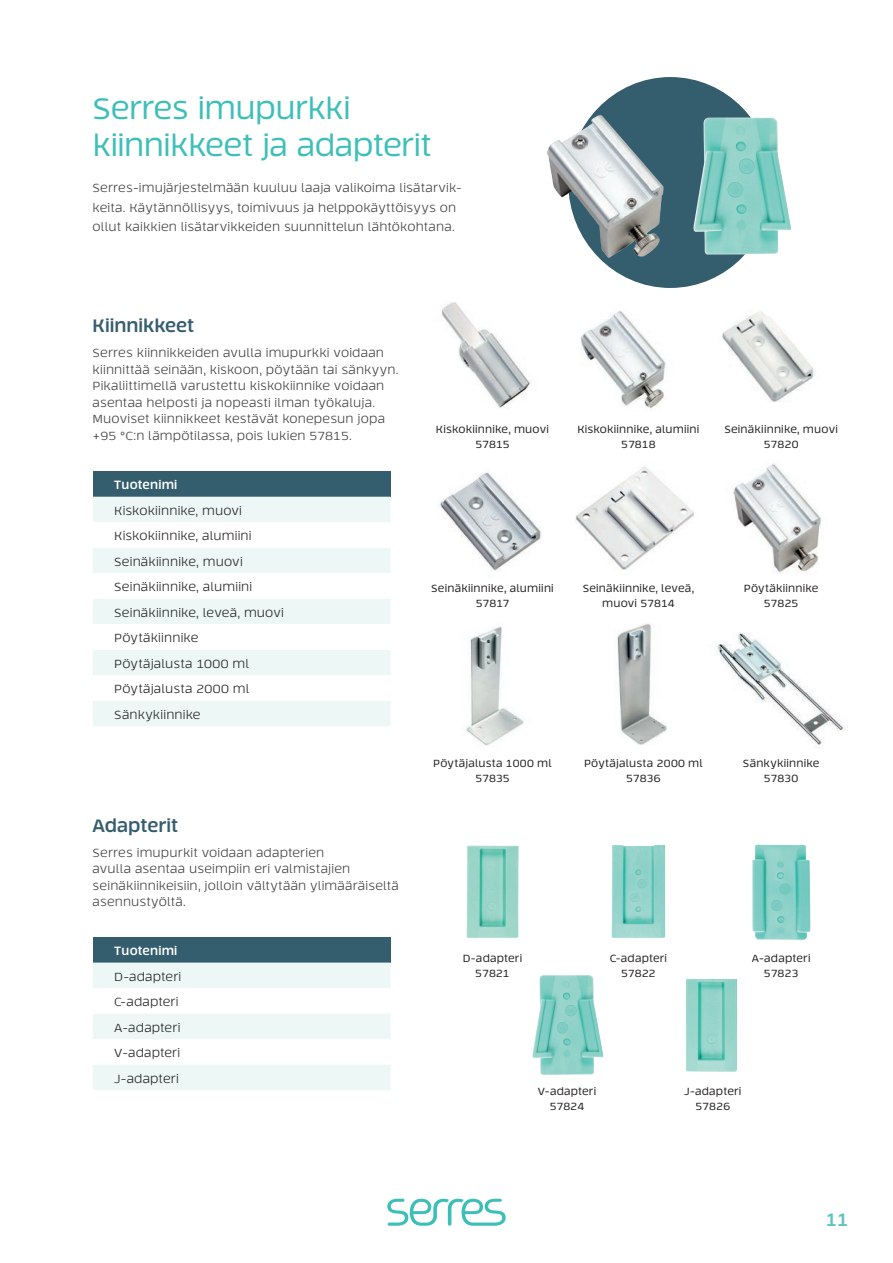
<style>
.page{position:relative;width:893px;height:1263px;background:#fff}
.page>*{position:absolute;margin:0;border:0;box-sizing:border-box;transform-origin:0 0}
.t1{font:30px/36px "Tecna";letter-spacing:-.02em;color:#3dbfb8}
.t2{font:700 18px "Tecna";color:#345d6d}
.t3{font:700 18px "Tecna";color:#5dc4be}
.t4{font:300 12px/16.5px "Tecna";letter-spacing:.015em;color:#3e3e3f}
.t5{font:300 12px/25.5px "Tecna";letter-spacing:.01em;color:#231f20}
.t6{font:700 12px "Tecna";letter-spacing:.015em;color:#fff}
.t7{font:10.5px/15.3px "Tecna";letter-spacing:.02em;color:#231f20;text-align:center}
</style>
<div class="page">
<svg style="left:387px;top:1199px;width:119px;height:27px"></svg>
<div style="left:93px;top:937px;width:298px;height:25px;background:#345d6d"></div>
<svg style="left:93px;top:962px;width:298px;height:128px"></svg>
<div style="left:93px;top:471px;width:298px;height:26px;background:#345d6d"></div>
<div style="left:93px;top:497px;width:298px;height:229px;background:#ecf7f6"></div>
<svg style="left:93px;top:522px;width:298px;height:179px"></svg>
<div style="left:568px;top:77px;width:204px;height:211px;background:#345d6d;border-radius:50%"></div>
<img style="left:547px;top:108px;width:117px;height:153px">
<img style="left:693px;top:113px;width:98px;height:147px">
<img style="left:438px;top:472px;width:104px;height:99px">
<img style="left:617px;top:623px;width:50px;height:122px">
<img style="left:732px;top:463px;width:89px;height:110px">
<img style="left:466px;top:626px;width:58px;height:120px">
<img style="left:575px;top:466px;width:120px;height:104px">
<img style="left:715px;top:633px;width:133px;height:113px">
<img style="left:580px;top:311px;width:86px;height:98px">
<img style="left:441px;top:302px;width:91px;height:106px">
<img style="left:722px;top:311px;width:93px;height:91px">
<img style="left:466px;top:845px;width:53px;height:93px">
<img style="left:611px;top:845px;width:55px;height:93px">
<img style="left:752px;top:844px;width:59px;height:96px">
<img style="left:532px;top:975px;width:72px;height:100px">
<img style="left:686px;top:978px;width:51px;height:94px">
<h1 class="t1" style="left:93px;top:91px;width:341px">Serres imupurkki kiinnikkeet ja adapterit</h1>
<p class="t4" style="left:93px;top:178px;width:371px;line-height:19.5px">Serres-imujärjestelmään kuuluu laaja valikoima lisätarvik&shy;keita. Käytännöllisyys, toimivuus ja helppokäyttöisyys on ollut kaikkien lisätarvikkeiden suunnittelun lähtökohtana.</p>
<h2 class="t2" style="left:93px;top:314px;width:103px">Kiinnikkeet</h2>
<p class="t4" style="left:93px;top:345px;width:307px">Serres kiinnikkeiden avulla imupurkki voidaan kiinnittää seinään, kiskoon, pöytään tai sänkyyn.<br>Pikaliittimellä varustettu kiskokiinnike voidaan asentaa helposti ja nopeasti ilman työkaluja.<br>Muoviset kiinnikkeet kestävät konepesun jopa +95 °C:n lämpötilassa, pois lukien 57815.</p>
<p class="t6" style="left:114px;top:477px;width:65px">Tuotenimi</p>
<p class="t5" style="left:114px;top:498px;width:171px">Kiskokiinnike, muovi<br>Kiskokiinnike, alumiini<br>Seinäkiinnike, muovi<br>Seinäkiinnike, alumiini<br>Seinäkiinnike, leveä, muovi<br>Pöytäkiinnike<br>Pöytäjalusta 1000 ml<br>Pöytäjalusta 2000 ml<br>Sänkykiinnike</p>
<p class="t7" style="left:436px;top:421px;width:115px">Kiskokiinnike, muovi<br>57815</p>
<p class="t7" style="left:577px;top:421px;width:124px">Kiskokiinnike, alumiini<br>57818</p>
<p class="t7" style="left:724px;top:421px;width:115px">Seinäkiinnike, muovi<br>57820</p>
<p class="t7" style="left:431px;top:580px;width:124px">Seinäkiinnike, alumiini<br>57817</p>
<p class="t7" style="left:583px;top:580px;width:113px">Seinäkiinnike, leveä, muovi 57814</p>
<p class="t7" style="left:744px;top:580px;width:76px">Pöytäkiinnike<br>57825</p>
<p class="t7" style="left:433px;top:755px;width:120px">Pöytäjalusta 1000 ml<br>57835</p>
<p class="t7" style="left:584px;top:755px;width:120px">Pöytäjalusta 2000 ml<br>57836</p>
<p class="t7" style="left:743px;top:755px;width:78px">Sänkykiinnike<br>57830</p>
<h2 class="t2" style="left:93px;top:814px;width:87px">Adapterit</h2>
<p class="t4" style="left:93px;top:844px;width:308px">Serres imupurkit voidaan adapterien<br>avulla asentaa useimpiin eri valmistajien seinäkiinnikeisiin, jolloin vältytään ylimääräiseltä asennustyöltä.</p>
<p class="t6" style="left:114px;top:943px;width:65px">Tuotenimi</p>
<p class="t5" style="left:114px;top:964px;width:69px">D-adapteri<br>C-adapteri<br>A-adapteri<br>V-adapteri<br>J-adapteri</p>
<p class="t7" style="left:610px;top:951px;width:59px">C-adapteri<br>57822</p>
<p class="t7" style="left:463px;top:951px;width:61px">D-adapteri<br>57821</p>
<p class="t7" style="left:752px;top:951px;width:60px">A-adapteri<br>57823</p>
<p class="t7" style="left:538px;top:1083px;width:60px">V-adapteri<br>57824</p>
<p class="t7" style="left:684px;top:1083px;width:59px">J-adapteri<br>57826</p>
<h2 class="t3" style="left:826px;top:1208px;width:24px">11</h2>
</div>
